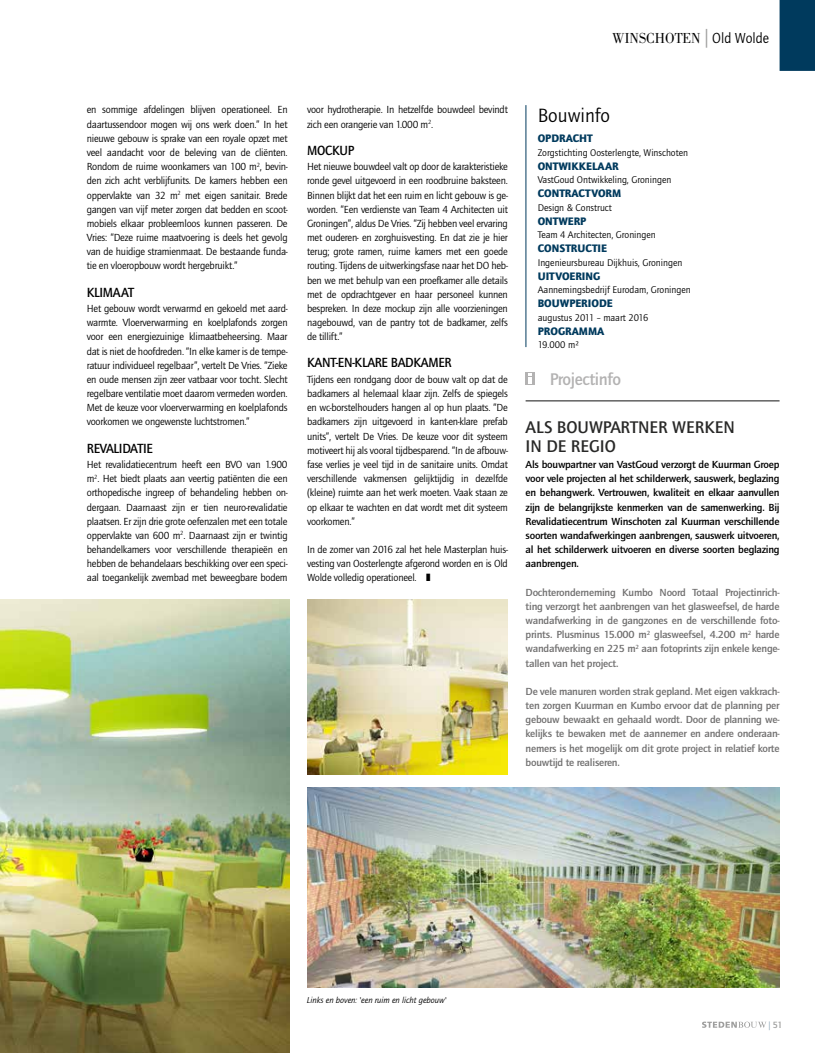
<style>
.page{position:relative;width:815px;height:1053px;background:#fff}
.page>*{position:absolute;margin:0;border:0;box-sizing:border-box;transform-origin:0 0}
.t1{font:20px "Quay Sans ITC Std";color:#000}
.t2{font:500 17.5px/18.8px "Quay Sans ITC Std";color:#282827}
.t3{font:500 17.5px "Quay Sans ITC Std";letter-spacing:-.02em;color:#b3b2b2}
.t4{font:15px "Bodoni Std";color:#000;scale:.95 1}
.t5{font:500 13.75px "Quay Sans ITC Std";letter-spacing:-.02em;color:#000;scale:.95 1}
.t6{font:900 11.25px "Quay Sans ITC Std";color:#003a5d}
.t7{font:10.62px/14.1px "Quay Sans ITC Std";letter-spacing:-.02em;color:#000;text-align:justify}
.t8{font:500 10.62px/14.1px "Quay Sans ITC Std";letter-spacing:-.02em;color:#706f6f;text-align:justify;scale:1.05 1}
.t9{font:500 10.62px/14.1px "Quay Sans ITC Std";letter-spacing:-.02em;color:#000;text-align:justify;scale:1.05 1}
.t10{font:10px "Quay Sans ITC Std";color:#000}
.t11{font:500 9.38px "Quay Sans";color:#9d9d9c}
.t12{font:italic 8.75px "Quay Sans ITC Std";color:#000}
.s1{font-family:"Quay Sans ITC Std";font-size:18.75px;color:#9d9d9c}
.s2{font-family:"Quay Sans ITC Std"}
.s3{font-family:"Quay Sans ITC Std";font-weight:400;font-size:8.75px;color:#89a4b6}
</style>
<div class="page">
<svg style="left:702px;top:1021px;width:64px;height:6px"></svg>
<img style="left:0;top:599px;width:289px;height:453px">
<img style="left:307px;top:787px;width:473px;height:200px">
<div style="left:780px;top:0;width:35px;height:71px;background:#003a5d"></div>
<hr style="left:526px;top:400px;width:254px;height:1px;background:#121212">
<svg style="left:526px;top:372px;width:9px;height:13px"></svg>
<svg style="left:529px;top:373px;width:3px;height:10px"></svg>
<hr style="left:526px;top:105px;width:1px;height:242px;background:#003a5d">
<img style="left:307px;top:599px;width:201px;height:175px">
<h3 class="t4" style="left:612px;top:29px;width:167px">WINSCHOTEN <span class="s1">|</span> <span class="s2">Old Wolde</span></h3>
<p class="t7" style="left:87px;top:103px;width:202px">en sommige afdelingen blijven operationeel. En daartussendoor mogen wij ons werk doen.” In het nieuwe gebouw is sprake van een royale opzet met veel aandacht voor de beleving van de cliënten.<br>Rondom de ruime woonkamers van 100 m<sup>2</sup>, bevin&shy;den zich acht verblijfunits. De kamers hebben een oppervlakte van 32 m<sup>2</sup> met eigen sanitair. Brede gangen van vijf meter zorgen dat bedden en scoot&shy;mobiels elkaar probleemloos kunnen passeren. De Vries: “Deze ruime maatvoering is deels het gevolg van de huidige stramienmaat. De bestaande funda&shy;tie en vloeropbouw wordt hergebruikt.”</p>
<p class="t5" style="left:87px;top:284px;width:51px">KLIMAAT</p>
<p class="t7" style="left:87px;top:301px;width:202px">Het gebouw wordt verwarmd en gekoeld met aard&shy;warmte. Vloerverwarming en koelplafonds zorgen voor een energiezuinige klimaatbeheersing. Maar dat is niet de hoofdreden. “In elke kamer is de tempe&shy;ratuur individueel regelbaar”, vertelt De Vries. “Zieke en oude mensen zijn zeer vatbaar voor tocht. Slecht regelbare ventilatie moet daarom vermeden worden.<br>Met de keuze voor vloerverwarming en koelplafonds voorkomen we ongewenste luchtstromen.”</p>
<p class="t5" style="left:87px;top:440px;width:71px">REVALIDATIE</p>
<p class="t7" style="left:87px;top:457px;width:202px">Het revalidatiecentrum heeft een BVO van 1.900 m<sup>2</sup>. Het biedt plaats aan veertig patiënten die een orthopedische ingreep of behandeling hebben on&shy;dergaan. Daarnaast zijn er tien neuro-revalidatie plaatsen. Er zijn drie grote oefenzalen met een totale oppervlakte van 600 m<sup>2</sup>. Daarnaast zijn er twintig behandelkamers voor verschillende therapieën en hebben de behandelaars beschikking over een speci&shy;aal toegankelijk zwembad met beweegbare bodem</p>
<p class="t7" style="left:307px;top:103px;width:202px">voor hydrotherapie. In hetzelfde bouwdeel bevindt zich een orangerie van 1.000 m<sup>2</sup>.</p>
<p class="t5" style="left:307px;top:142px;width:51px">MOCKUP</p>
<p class="t7" style="left:307px;top:159px;width:202px">Het nieuwe bouwdeel valt op door de karakteristieke ronde gevel uitgevoerd in een roodbruine baksteen.<br>Binnen blijkt dat het een ruim en licht gebouw is ge&shy;worden. “Een verdienste van Team 4 Architecten uit Groningen”, aldus De Vries. “Zij hebben veel ervaring met ouderen- en zorghuisvesting. En dat zie je hier terug; grote ramen, ruime kamers met een goede routing. Tijdens de uitwerkingsfase naar het DO heb&shy;ben we met behulp van een proefkamer alle details met de opdrachtgever en haar personeel kunnen bespreken. In deze mockup zijn alle voorzieningen nagebouwd, van de pantry tot de badkamer, zelfs de tillift.”</p>
<p class="t5" style="left:307px;top:355px;width:154px">KANT-EN-KLARE BADKAMER</p>
<p class="t7" style="left:307px;top:372px;width:202px">Tijdens een rondgang door de bouw valt op dat de badkamers al helemaal klaar zijn. Zelfs de spiegels en wc-borstelhouders hangen al op hun plaats. “De badkamers zijn uitgevoerd in kant-en-klare prefab units”, vertelt De Vries. De keuze voor dit systeem motiveert hij als vooral tijdbesparend. “In de afbouw&shy;fase verlies je veel tijd in de sanitaire units. Omdat verschillende vakmensen gelijktijdig in dezelfde (kleine) ruimte aan het werk moeten. Vaak staan ze op elkaar te wachten en dat wordt met dit systeem voorkomen.”</p>
<p class="t7" style="left:307px;top:542px;width:202px">In de zomer van 2016 zal het hele Masterplan huis&shy;vesting van Oosterlengte afgerond worden en is Old Wolde volledig operationeel. ❚</p>
<h1 class="t1" style="left:538px;top:104px;width:74px">Bouwinfo</h1>
<p class="t6" style="left:538px;top:131px;width:57px">OPDRACHT</p>
<p class="t10" style="left:538px;top:147px;width:152px">Zorgstichting Oosterlengte, Winschoten</p>
<p class="t6" style="left:538px;top:159px;width:83px">ONTWIKKELAAR</p>
<p class="t10" style="left:538px;top:174px;width:135px">VastGoud Ontwikkeling, Groningen</p>
<p class="t6" style="left:538px;top:186px;width:85px">CONTRACTVORM</p>
<p class="t10" style="left:538px;top:202px;width:76px">Design &amp; Construct</p>
<p class="t6" style="left:538px;top:214px;width:50px">ONTWERP</p>
<p class="t10" style="left:538px;top:229px;width:120px">Team 4 Architecten, Groningen</p>
<p class="t6" style="left:538px;top:241px;width:71px">CONSTRUCTIE</p>
<p class="t10" style="left:538px;top:257px;width:146px">Ingenieursbureau Dijkhuis, Groningen</p>
<p class="t6" style="left:538px;top:269px;width:64px">UITVOERING</p>
<p class="t10" style="left:538px;top:284px;width:155px">Aannemingsbedrijf Eurodam, Groningen</p>
<p class="t6" style="left:538px;top:296px;width:76px">BOUWPERIODE</p>
<p class="t10" style="left:538px;top:312px;width:112px">augustus 2011 – maart 2016</p>
<p class="t6" style="left:538px;top:324px;width:68px">PROGRAMMA</p>
<p class="t10" style="left:538px;top:339px;width:43px">19.000 m²</p>
<h2 class="t3" style="left:550px;top:369px;width:73px">Projectinfo</h2>
<h2 class="t2" style="left:526px;top:418px;width:211px">ALS BOUWPARTNER WERKEN<br>IN DE REGIO</h2>
<p class="t9" style="left:526px;top:457px;width:243px">Als bouwpartner van VastGoud verzorgt de Kuurman Groep voor vele projecten al het schilderwerk, sauswerk, beglazing en behangwerk. Vertrouwen, kwaliteit en elkaar aanvullen zijn de belangrijkste kenmerken van de samenwerking. Bij Revalidatiecentrum Winschoten zal Kuurman verschillende soorten wandafwerkingen aanbrengen, sauswerk uitvoeren, al het schilderwerk uitvoeren en diverse soorten beglazing aanbrengen.</p>
<p class="t8" style="left:526px;top:585px;width:243px">Dochteronderneming Kumbo Noord Totaal Projectinrich&shy;ting verzorgt het aanbrengen van het glasweefsel, de harde wandafwerking in de gangzones en de verschillende foto&shy;prints. Plusminus 15.000 m<sup>2</sup> glasweefsel, 4.200 m<sup>2</sup> harde wandafwerking en 225 m<sup>2</sup> aan fotoprints zijn enkele kenge&shy;tallen van het project.</p>
<p class="t8" style="left:526px;top:684px;width:243px">De vele manuren worden strak gepland. Met eigen vakkrach&shy;ten zorgen Kuurman en Kumbo ervoor dat de planning per gebouw bewaakt en gehaald wordt. Door de planning we&shy;kelijks te bewaken met de aannemer en andere onderaan&shy;nemers is het mogelijk om dit grote project in relatief korte bouwtijd te realiseren.</p>
<p class="t12" style="left:307px;top:995px;width:141px">Links en boven: 'een ruim en licht gebouw'</p>
<p class="t11" style="left:769px;top:1019px;width:15px"><span class="s3">|</span> 51</p>
</div>
